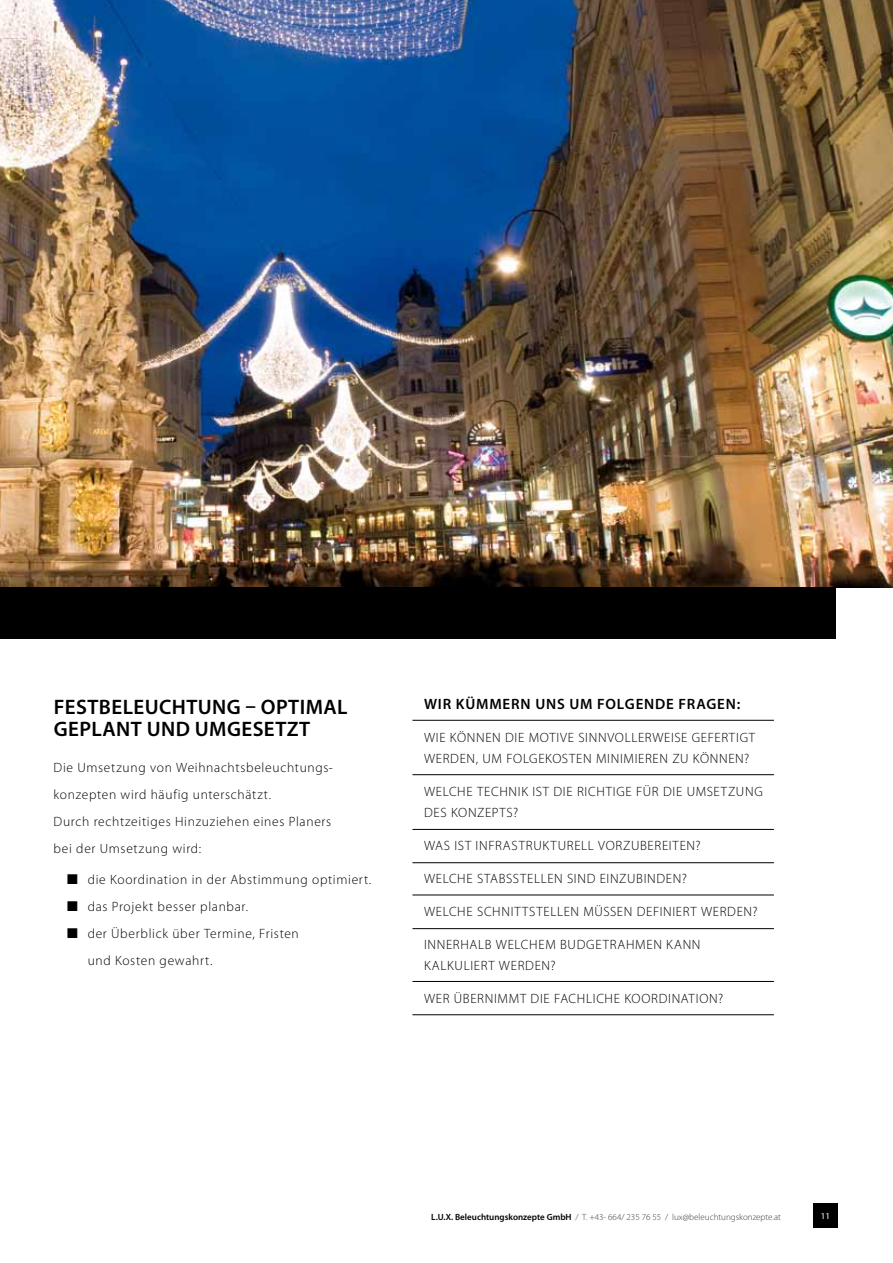
<style>
.page{position:relative;width:893px;height:1263px;background:#fff}
.page>*{position:absolute;margin:0;border:0;box-sizing:border-box;transform-origin:0 0}
.t1{font:600 21px/22.5px "Myriad Pro";letter-spacing:.02em;color:#000}
.t2{font:600 15px "Myriad Pro";letter-spacing:.055em;color:#000}
.t3{font:300 13.5px/27px "Myriad Pro";letter-spacing:.05em;color:#000}
.t4{font:300 9px "Myriad Pro";color:#3e3d40}
.t5{font:9px "Myriad";color:#fff}
.s1{font-weight:600;color:#000}
</style>
<div class="page">
<div style="left:813px;top:1204px;width:25px;height:24px;background:#000"></div>
<hr style="left:412px;top:774px;width:362px;height:1px;background:#000">
<hr style="left:412px;top:829px;width:362px;height:1px;background:#000">
<hr style="left:412px;top:720px;width:362px;height:1px;background:#000">
<hr style="left:412px;top:895px;width:362px;height:1px;background:#000">
<hr style="left:412px;top:862px;width:362px;height:1px;background:#000">
<hr style="left:412px;top:928px;width:362px;height:1px;background:#000">
<hr style="left:412px;top:981px;width:362px;height:1px;background:#000">
<hr style="left:412px;top:1014px;width:362px;height:1px;background:#000">
<img style="left:0;top:0;width:893px;height:587px">
<div style="left:0;top:587px;width:835px;height:51px;background:#000"></div>
<h1 class="t1" style="left:54px;top:695px;width:290px">FESTBELEUCHTUNG – OPTIMAL<br>GEPLANT UND UMGESETZT</h1>
<p class="t3" style="left:54px;top:754px;width:281px">DIE UMSETZUNG VON WEIHNACHTSBELEUCHTUNGS-KONZEPTEN WIRD HÄUFIG UNTERSCHÄTZT.<br>DURCH RECHTZEITIGES H INZUZIEHEN EINES PLANERS BEI DER UMSETZUNG WIRD:</p>
<p class="t3" style="left:88px;top:866px;width:285px">DIE KOORDINATION IN DER ABSTIMMUNG OPTIMIERT.<br>DAS PROJEKT BESSER PLANBAR.<br>DER ÜBERBLICK ÜBER TERMINE, FRISTEN<br>UND KOSTEN GEWAHRT.</p>
<p class="t2" style="left:424px;top:696px;width:318px">WIR KÜMMERN UNS UM FOLGENDE -FRAGEN:</p>
<p class="t3" style="left:424px;top:724px;width:88px">WIE KÖNNEN DIE</p>
<p class="t3" style="left:529px;top:724px;width:19px">MOTIVE</p>
<p class="t3" style="left:579px;top:724px;width:38px">SINNVOLLER</p>
<p class="t3" style="left:652px;top:724px;width:19px">WEISE</p>
<p class="t3" style="left:692px;top:724px;width:31px">GEFERTIGT</p>
<p class="t3" style="left:424px;top:745px;width:10px">WERDE</p>
<p class="t3" style="left:467px;top:745px;width:49px">N, UM FOLGEKOSTE</p>
<p class="t3" style="left:583px;top:745px;width:45px">N MINIMIERE</p>
<p class="t3" style="left:659px;top:745px;width:91px">N ZU KÖNNEN?</p>
<p class="t3" style="left:424px;top:778px;width:137px">WELCHE TECHNIK IST DIE</p>
<p class="t3" style="left:577px;top:778px;width:37px">RICHTIGE</p>
<p class="t3" style="left:636px;top:778px;width:34px">FÜR DIE</p>
<p class="t3" style="left:687px;top:778px;width:18px">UMSET</p>
<p class="t3" style="left:728px;top:778px;width:35px">ZU NG</p>
<p class="t3" style="left:424px;top:799px;width:9px">DES</p>
<p class="t3" style="left:451px;top:799px;width:42px">KONZEPTS</p>
<p class="t3" style="left:513px;top:799px;width:7px">?</p>
<p class="t3" style="left:424px;top:832px;width:80px">WAS IST INFRASTRUKTURELL</p>
<p class="t3" style="left:598px;top:832px;width:9px">VOR</p>
<p class="t3" style="left:623px;top:832px;width:16px">ZUBEREITE</p>
<p class="t3" style="left:687px;top:832px;width:16px">N?</p>
<p class="t3" style="left:424px;top:865px;width:69px">WELCHE STABSSTELLE</p>
<p class="t3" style="left:554px;top:865px;width:134px">N SIND EINZUBINDEN?</p>
<p class="t3" style="left:424px;top:898px;width:95px">WELCHE SCHNITTSTELLE</p>
<p class="t3" style="left:571px;top:898px;width:22px">N MÜSSE</p>
<p class="t3" style="left:624px;top:898px;width:56px">N DEFINIERT</p>
<p class="t3" style="left:701px;top:898px;width:10px">WERDE</p>
<p class="t3" style="left:744px;top:898px;width:16px">N?</p>
<p class="t3" style="left:424px;top:931px;width:54px">INNERHALB</p>
<p class="t3" style="left:496px;top:931px;width:10px">WEL</p>
<p class="t3" style="left:521px;top:931px;width:56px">CHEM BUDGETRA</p>
<p class="t3" style="left:626px;top:931px;width:76px">HMEN KANN</p>
<p class="t3" style="left:424px;top:952px;width:8px">KALKULIERT</p>
<p class="t3" style="left:499px;top:952px;width:10px">WERDE</p>
<p class="t3" style="left:541px;top:952px;width:16px">N?</p>
<p class="t3" style="left:424px;top:985px;width:39px">WER ÜBER</p>
<p class="t3" style="left:485px;top:985px;width:19px">NIMMT</p>
<p class="t3" style="left:531px;top:985px;width:7px">DIE</p>
<p class="t3" style="left:554px;top:985px;width:86px">FACHLICHE KOORDI</p>
<p class="t3" style="left:672px;top:985px;width:17px">NATIO</p>
<p class="t3" style="left:709px;top:985px;width:16px">N?</p>
<p class="t4" style="left:431px;top:1212px;width:351px"><span class="s1">L.U.X. BELEUCHTUNGSKONZEPTE GMBH</span> / T. +43- 664/ 235 76 55 / LUX@BELEUCHTUNGSKONZEPTE.AT</p>
<p class="t5" style="left:821px;top:1212px;width:11px">11</p>
</div>
